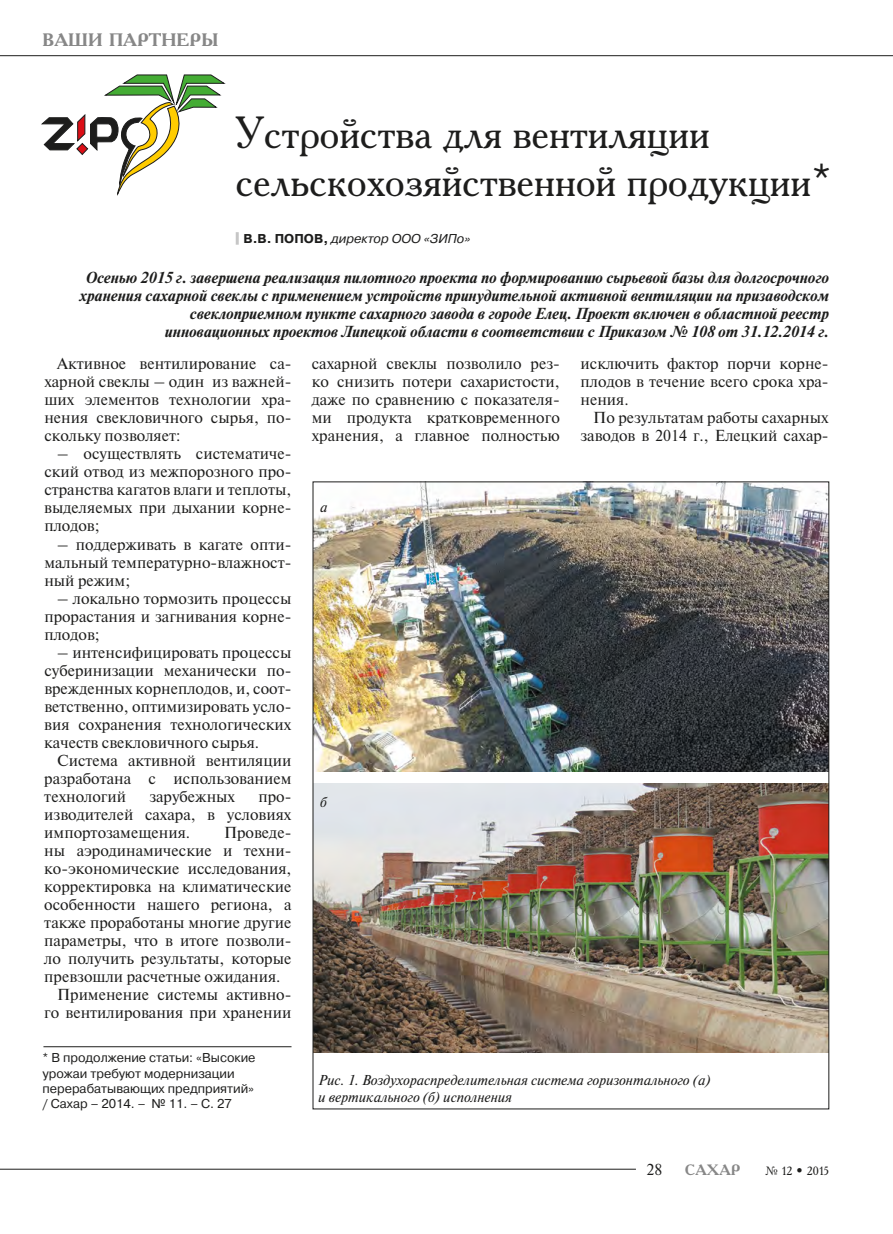
<style>
.page{position:relative;width:893px;height:1234px;background:#fff}
.page>*{position:absolute;margin:0;border:0;box-sizing:border-box;transform-origin:0 0}
.t1{font:45px/48px "Academy C";color:#1d1d1c}
.t2{font:700 18px "Academy";color:#878787}
.t3{font:15px/18px "Newton C";color:#1d1d1c;text-align:justify}
.t4{font:italic 700 15px/18px "Newton C";color:#1d1d1c;text-align:right}
.t5{font:700 15px "Academy C";color:#878787}
.t6{font:italic 13.5px/16.2px "Newton C";color:#1d1d1c}
.t7{font:12.75px/15.3px "Pragmatica C";color:#1d1d1c}
.t8{font:italic 12.75px "Pragmatica C";color:#1d1d1c}
.t9{font:12px "Academy C";letter-spacing:.005em;color:#1d1d1c}
.s1{font-family:"Pragmatica C"}
.s2{font-weight:700;font-style:normal}
</style>
<div class="page">
<hr style="left:0;top:55px;width:893px;height:1px;background:#1d1d1c">
<hr style="left:0;top:1168px;width:636px;height:1px;background:#1d1d1c">
<img style="left:315px;top:783px;width:512px;height:269px">
<img style="left:315px;top:483px;width:512px;height:288px">
<svg style="left:236px;top:232px;width:3px;height:13px"></svg>
<hr style="left:43px;top:1046px;width:248px;height:1px;background:#1d1d1c">
<svg style="left:41px;top:74px;width:185px;height:122px"></svg>
<p class="t2" style="left:43px;top:28px;width:177px">ВАШИ ПАРТНЕРЫ</p>
<h1 class="t1" style="left:236px;top:108px;width:598px">Устройства для вентиляции сельскохозяйственной продукции<span class="s1">*</span></h1>
<p class="t8" style="left:243px;top:232px;width:228px"><span class="s2">В.В. Попов,</span> директор ООО «ЗИПо»</p>
<p class="t4" style="left:79px;top:269px;width:751px">Осенью 2015 г. завершена реализация пилотного проекта по формированию сырьевой базы для долгосрочного хранения сахарной свеклы с применением устройств принудительной активной вентиляции на призаводском свеклоприемном пункте сахарного завода в городе Елец. Проект включен в областной реестр<br>инновационных проектов Липецкой области в соответствии с Приказом № 108 от 31.12.2014 г.</p>
<p class="t3" style="left:44px;top:355px;width:249px;text-indent:13px">Активное вентилирование са&shy;харной свеклы – один из важней&shy;ших элементов технологии хра&shy;нения свекловичного сырья, по&shy;скольку позволяет:</p>
<p class="t3" style="left:44px;top:445px;width:249px;text-indent:13px">– осуществлять систематиче&shy;ский отвод из межпорозного про&shy;странства кагатов влаги и теплоты, выделяемых при дыхании корне&shy;плодов;</p>
<p class="t3" style="left:44px;top:535px;width:249px;text-indent:13px">– поддерживать в кагате опти&shy;мальный температурно-влажност&shy;ный режим;</p>
<p class="t3" style="left:44px;top:589px;width:249px;text-indent:13px">– локально тормозить процессы прорастания и загнивания корне&shy;плодов;</p>
<p class="t3" style="left:44px;top:643px;width:249px;text-indent:13px">– интенсифицировать процессы суберинизации механически по&shy;врежденных корнеплодов, и, соот&shy;ветственно, оптимизировать усло&shy;вия сохранения технологических качеств свекловичного сырья.</p>
<p class="t3" style="left:44px;top:751px;width:249px;text-indent:13px">Система активной вентиляции разработана с использованием технологий</p>
<p class="t3" style="left:149px;top:787px;width:87px">зарубежных</p>
<p class="t3" style="left:44px;top:787px;width:249px;text-indent:214px">про&shy;изводителей сахара, в условиях импортозамещения.</p>
<p class="t3" style="left:224px;top:823px;width:69px">Проведе-</p>
<p class="t3" style="left:44px;top:841px;width:249px">ны аэродинамические и техни-</p>
<p class="t3" style="left:44px;top:859px;width:249px">ко-экономические исследования,</p>
<p class="t3" style="left:44px;top:877px;width:249px">корректировка на климатические</p>
<p class="t3" style="left:44px;top:895px;width:249px">особенности нашего региона, а</p>
<p class="t3" style="left:44px;top:913px;width:249px">также проработаны многие другие</p>
<p class="t3" style="left:44px;top:931px;width:249px">параметры, что в итоге позволи-</p>
<p class="t3" style="left:44px;top:949px;width:249px">ло получить результаты, которые</p>
<p class="t3" style="left:44px;top:967px;width:238px">превзошли расчетные ожидания.</p>
<p class="t3" style="left:57px;top:985px;width:236px">Применение системы активно-</p>
<p class="t3" style="left:44px;top:1003px;width:249px">го вентилирования при хранении</p>
<p class="t7" style="left:43px;top:1050px;width:215px">* В продолжение статьи: «Высокие урожаи требуют модернизации перерабатывающих предприятий» / Сахар – 2014. – № 11. – С. 27</p>
<p class="t3" style="left:312px;top:355px;width:250px">сахарной свеклы позволило рез&shy;ко снизить потери сахаристости, даже по сравнению с показателя&shy;ми продукта кратковременного хранения, а главное полностью</p>
<p class="t3" style="left:581px;top:355px;width:250px">исключить фактор порчи корне&shy;плодов в течение всего срока хра&shy;нения.</p>
<p class="t3" style="left:581px;top:409px;width:250px;text-align:right">По результатам работы сахарных заводов в 2014 г., Елецкий сахар-</p>
<p class="t6" style="left:320px;top:498px;width:9px">а</p>
<p class="t6" style="left:320px;top:794px;width:8px">б</p>
<p class="t6" style="left:318px;top:1072px;width:394px">Рис. 1. Воздухораспределительная система горизонтального (а) и вертикального (б) исполнения</p>
<p class="t3" style="left:646px;top:1160px;width:17px">28</p>
<p class="t5" style="left:685px;top:1159px;width:57px">САХАР</p>
<p class="t9" style="left:765px;top:1162px;width:66px">№ 12 • 2015</p>
</div>
